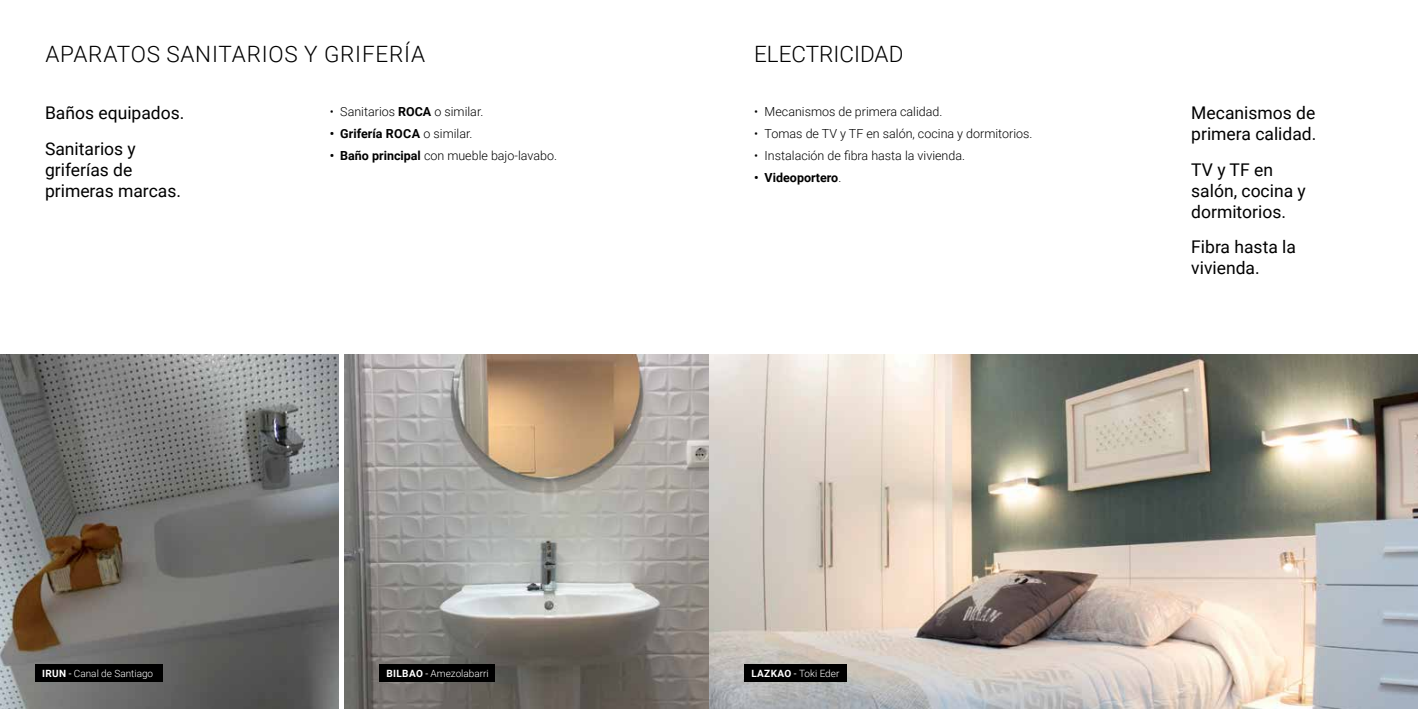
<style>
.page{position:relative;width:1418px;height:709px;background:#fff}
.page>*{position:absolute;margin:0;border:0;box-sizing:border-box;transform-origin:0 0}
.t1{font:300 22.5px "Roboto";letter-spacing:.035em;color:#000}
.t2{font:300 22.5px "Roboto";color:#000}
.t3{font:17.5px/21px "Roboto";color:#000}
.t4{font:300 12.5px "Roboto";color:#000}
.t5{font:700 12.5px "Roboto";color:#000}
.t6{font:300 10px "Roboto";color:#fff}
.s1{font-weight:700}
.s2{font-weight:300}
.s3{font-weight:400}
</style>
<div class="page">
<img style="left:0;top:354px;width:339px;height:355px">
<div style="left:35px;top:664px;width:128px;height:17px;background:#000"></div>
<img style="left:344px;top:354px;width:1073px;height:355px">
<div style="left:744px;top:664px;width:102px;height:17px;background:#000"></div>
<div style="left:379px;top:664px;width:116px;height:17px;background:#000"></div>
<h1 class="t1" style="left:45px;top:38px;width:381px">APARATOS SANITARIOS Y GRIFERÍA</h1>
<h1 class="t2" style="left:754px;top:38px;width:151px">ELECTRICIDAD</h1>
<h2 class="t3" style="left:45px;top:95px;width:141px;line-height:35.1px">Baños equipados.<br>Sanitarios y</h2>
<h2 class="t3" style="left:45px;top:158px;width:137px">griferías de primeras marcas.</h2>
<p class="t4" style="left:330px;top:102px;width:155px">• Sanitarios <span class="s1">ROCA</span> o similar.</p>
<p class="t5" style="left:330px;top:125px;width:144px">• Grifería roca <span class="s2">o similar.</span></p>
<p class="t4" style="left:330px;top:147px;width:229px"><span class="s1">• Baño principal</span> con mueble bajo-lavabo.</p>
<p class="t4" style="left:754px;top:102px;width:190px">• Mecanismos de primera calidad.</p>
<p class="t4" style="left:754px;top:125px;width:280px">• Tomas de TV y TF en salón, cocina y dormitorios.</p>
<p class="t4" style="left:754px;top:147px;width:213px">• Instalación de fibra hasta la vivienda.</p>
<p class="t5" style="left:754px;top:169px;width:89px">• Videoportero<span class="s2">.</span></p>
<p class="t6" style="left:42px;top:666px;width:112px"><span class="s1">i run</span> <span class="s3">-</span> Canal de Santiago</p>
<p class="t6" style="left:386px;top:666px;width:104px"><span class="s1">BILBAO</span> <span class="s3">-</span> Amezolabarri</p>
<p class="t6" style="left:751px;top:666px;width:89px"><span class="s1">lazkao</span> <span class="s3">-</span> Toki Eder</p>
<h2 class="t3" style="left:1191px;top:102px;width:127px">Mecanismos de primera calidad.</h2>
<h2 class="t3" style="left:1191px;top:158px;width:116px">TV y TF en salón, cocina y dormitorios.</h2>
<h2 class="t3" style="left:1191px;top:235px;width:106px">Fibra hasta la vivienda.</h2>
</div>
